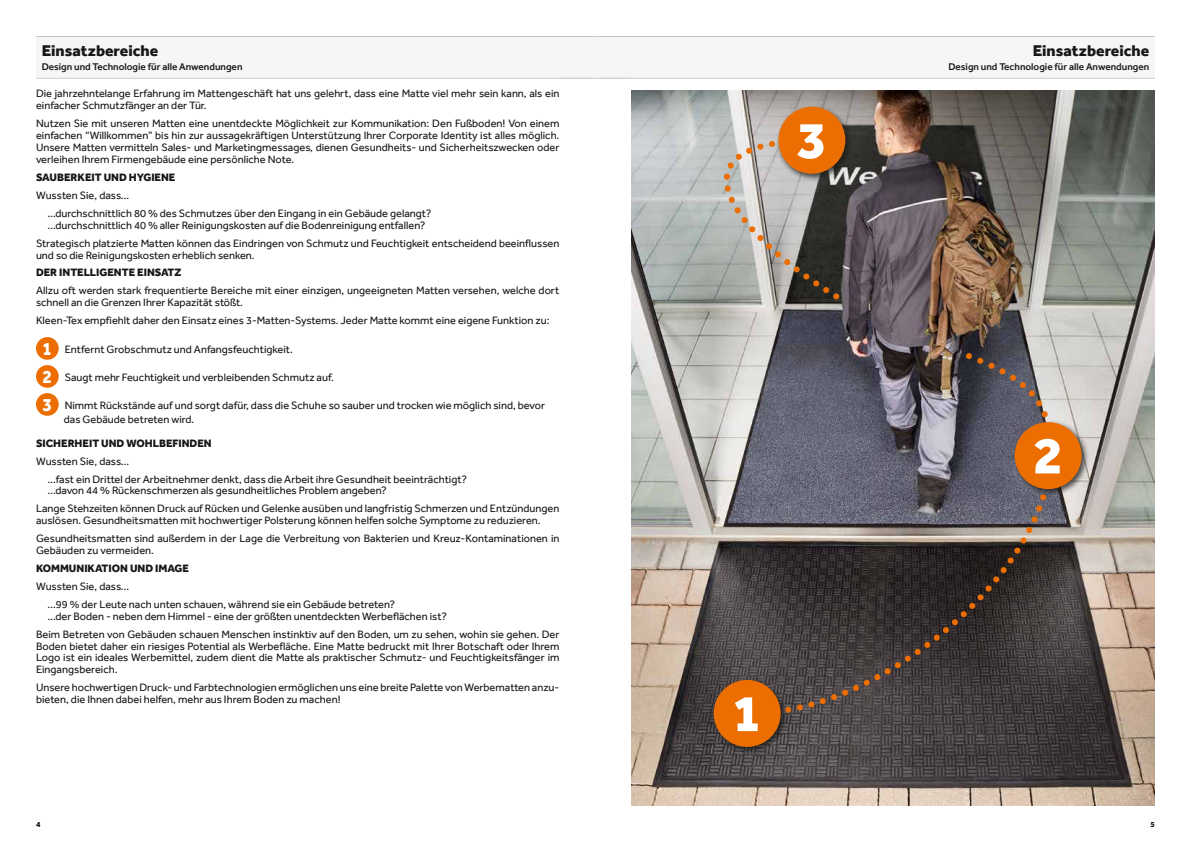
<style>
.page{position:relative;width:1191px;height:842px;background:#fff}
.page>*{position:absolute;margin:0;border:0;box-sizing:border-box;transform-origin:0 0}
.t1{font:800 53.5px "Effra";color:#fff}
.t2{font:800 19px "Effra";color:#fff;scale:.9 1}
.t3{font:800 16px "Effra";color:#181716}
.t4{font:11px/11.9px "Effra";color:#181716}
.t5{font:800 11px "Effra";color:#181716}
.t6{font:500 10px "Effra";color:#181716}
.t7{font:800 8px "Effra";color:#181716}
</style>
<div class="page">
<div style="left:36px;top:337px;width:23px;height:23px;background:#ed6e00;border-radius:50%"></div>
<div style="left:36px;top:365px;width:23px;height:23px;background:#ed6e00;border-radius:50%"></div>
<div style="left:36px;top:393px;width:23px;height:23px;background:#ed6e00;border-radius:50%"></div>
<div style="left:36px;top:36px;width:559px;height:43px;background:#f6f6f6"></div>
<hr style="left:36px;top:36px;width:559px;height:1px;background:#c5c6c6">
<hr style="left:36px;top:78px;width:559px;height:1px;background:#c5c6c6">
<div style="left:595px;top:36px;width:560px;height:43px;background:#f6f6f6"></div>
<hr style="left:595px;top:36px;width:560px;height:1px;background:#c5c6c6">
<hr style="left:595px;top:78px;width:560px;height:1px;background:#c5c6c6">
<img style="left:631px;top:90px;width:524px;height:716px">
<div style="left:775px;top:104px;width:78px;height:78px;background:#181716;opacity:.75"></div>
<div style="left:778px;top:107px;width:67px;height:67px;background:#ed6e00;border-radius:50%"></div>
<svg style="left:723px;top:141px;width:116px;height:158px;background:#a09283"></svg>
<svg style="left:965px;top:353px;width:88px;height:88px;background:#67646a"></svg>
<svg style="left:773px;top:459px;width:280px;height:255px;background:#4d4749"></svg>
<div style="left:711px;top:677px;width:78px;height:78px;background:#181716;opacity:.75"></div>
<div style="left:713px;top:680px;width:67px;height:67px;background:#ed6e00;border-radius:50%"></div>
<div style="left:1012px;top:420px;width:77px;height:77px;background:#181716;opacity:.75"></div>
<div style="left:1014px;top:422px;width:67px;height:67px;background:#ed6e00;border-radius:50%"></div>
<h3 class="t3" style="left:42px;top:41px;width:118px">Einsatzbereiche</h3>
<p class="t6" style="left:42px;top:60px;width:202px">Design und Technologie für alle Anwendungen</p>
<p class="t4" style="left:36px;top:88px;width:525px">Die jahrzehntelange Erfahrung im Mattengeschäft hat uns gelehrt, dass eine Matte viel mehr sein kann, als ein einfacher Schmutzfänger an der Tür.</p>
<p class="t4" style="left:36px;top:118px;width:525px;text-align:justify">Nutzen Sie mit unseren Matten eine unentdeckte Möglichkeit zur Kommunikation: Den Fußboden! Von einem einfachen “Willkommen” bis hin zur aussagekräftigen Unterstützung Ihrer Corporate Identity ist alles möglich.<br>Unsere Matten vermitteln Sales- und Marketingmessages, dienen Gesundheits- und Sicherheitszwecken oder verleihen Ihrem Firmengebäude eine persönliche Note.</p>
<p class="t5" style="left:36px;top:171px;width:141px">SAUBERKEIT UND HYGIENE</p>
<p class="t4" style="left:47px;top:186px;width:385px;line-height:17.9px;text-indent:-11px">Wussten Sie, dass…<br>…durchschnittlich 80 % des Schmutzes über den Eingang in ein Gebäude gelangt?</p>
<p class="t4" style="left:36px;top:216px;width:525px;line-height:17.9px;text-indent:11px">…durchschnittlich 40 % aller Reinigungskosten auf die Bodenreinigung entfallen?<br>Strategisch platzierte Matten können das Eindringen von Schmutz und Feuchtigkeit entscheidend beeinflussen</p>
<p class="t4" style="left:36px;top:249px;width:220px">und so die Reinigungskosten erheblich senken.</p>
<p class="t5" style="left:36px;top:266px;width:147px">DER INTELLIGENTE EINSATZ</p>
<p class="t4" style="left:36px;top:285px;width:525px">Allzu oft werden stark frequentierte Bereiche mit einer einzigen, ungeeigneten Matten versehen, welche dort schnell an die Grenzen Ihrer Kapazität stößt.</p>
<p class="t4" style="left:36px;top:314px;width:515px">Kleen-Tex empfiehlt daher den Einsatz eines 3-Matten-Systems. Jeder Matte kommt eine eigene Funktion zu:</p>
<h2 class="t2" style="left:43px;top:337px;width:12px">1</h2>
<p class="t4" style="left:65px;top:343px;width:230px">Entfernt Grobschmutz und Anfangsfeuchtigkeit.</p>
<h2 class="t2" style="left:43px;top:365px;width:12px">2</h2>
<p class="t4" style="left:65px;top:371px;width:271px">Saugt mehr Feuchtigkeit und verbleibenden Schmutz auf.</p>
<h2 class="t2" style="left:43px;top:393px;width:12px">3</h2>
<p class="t4" style="left:64px;top:398px;width:483px;line-height:14px">Nimmt Rückstände auf und sorgt dafür, dass die Schuhe so sauber und trocken wie möglich sind, bevor das Gebäude betreten wird.</p>
<p class="t5" style="left:36px;top:436px;width:177px">SICHERHEIT UND WOHLBEFINDEN</p>
<p class="t4" style="left:47px;top:452px;width:421px;line-height:17.9px;text-indent:-11px">Wussten Sie, dass…<br>…fast ein Drittel der Arbeitnehmer denkt, dass die Arbeit ihre Gesundheit beeinträchtigt?</p>
<p class="t4" style="left:36px;top:482px;width:525px;line-height:17.9px;text-indent:11px">…davon 44 % Rückenschmerzen als gesundheitliches Problem angeben?<br>Lange Stehzeiten können Druck auf Rücken und Gelenke ausüben und langfristig Schmerzen und Entzündungen</p>
<p class="t4" style="left:36px;top:511px;width:525px;line-height:17.9px">auslösen. Gesundheitsmatten mit hochwertiger Polsterung können helfen solche Symptome zu reduzieren.<br>Gesundheitsmatten sind außerdem in der Lage die Verbreitung von Bakterien und Kreuz-Kontaminationen in</p>
<p class="t4" style="left:36px;top:544px;width:119px">Gebäuden zu vermeiden.</p>
<p class="t5" style="left:36px;top:562px;width:155px">KOMMUNIKATION UND IMAGE</p>
<p class="t4" style="left:47px;top:577px;width:349px;line-height:17.9px;text-indent:-11px">Wussten Sie, dass…<br>…99 % der Leute nach unten schauen, während sie ein Gebäude betreten?</p>
<p class="t4" style="left:36px;top:607px;width:525px;line-height:17.9px;text-indent:11px">…der Boden - neben dem Himmel - eine der größten unentdeckten Werbeflächen ist?<br>Beim Betreten von Gebäuden schauen Menschen instinktiv auf den Boden, um zu sehen, wohin sie gehen. Der</p>
<p class="t4" style="left:36px;top:640px;width:525px;text-align:justify">Boden bietet daher ein riesiges Potential als Werbefläche. Eine Matte bedruckt mit Ihrer Botschaft oder Ihrem Logo ist ein ideales Werbemittel, zudem dient die Matte als praktischer Schmutz- und Feuchtigkeitsfänger im Eingangsbereich.</p>
<p class="t4" style="left:36px;top:681px;width:525px">Unsere hochwertigen Druck- und Farbtechnologien ermöglichen uns eine breite Palette von Werbematten anzu&shy;bieten, die Ihnen dabei helfen, mehr aus Ihrem Boden zu machen!</p>
<p class="t7" style="left:36px;top:819px;width:6px">4</p>
<h1 class="t1" style="left:797px;top:108px;width:32px">3</h1>
<h1 class="t1" style="left:732px;top:681px;width:32px">1</h1>
<h3 class="t3" style="left:1032px;top:41px;width:118px">Einsatzbereiche</h3>
<p class="t6" style="left:948px;top:60px;width:202px">Design und Technologie für alle Anwendungen</p>
<h1 class="t1" style="left:1033px;top:424px;width:32px">2</h1>
<p class="t7" style="left:1150px;top:819px;width:6px">5</p>
</div>
